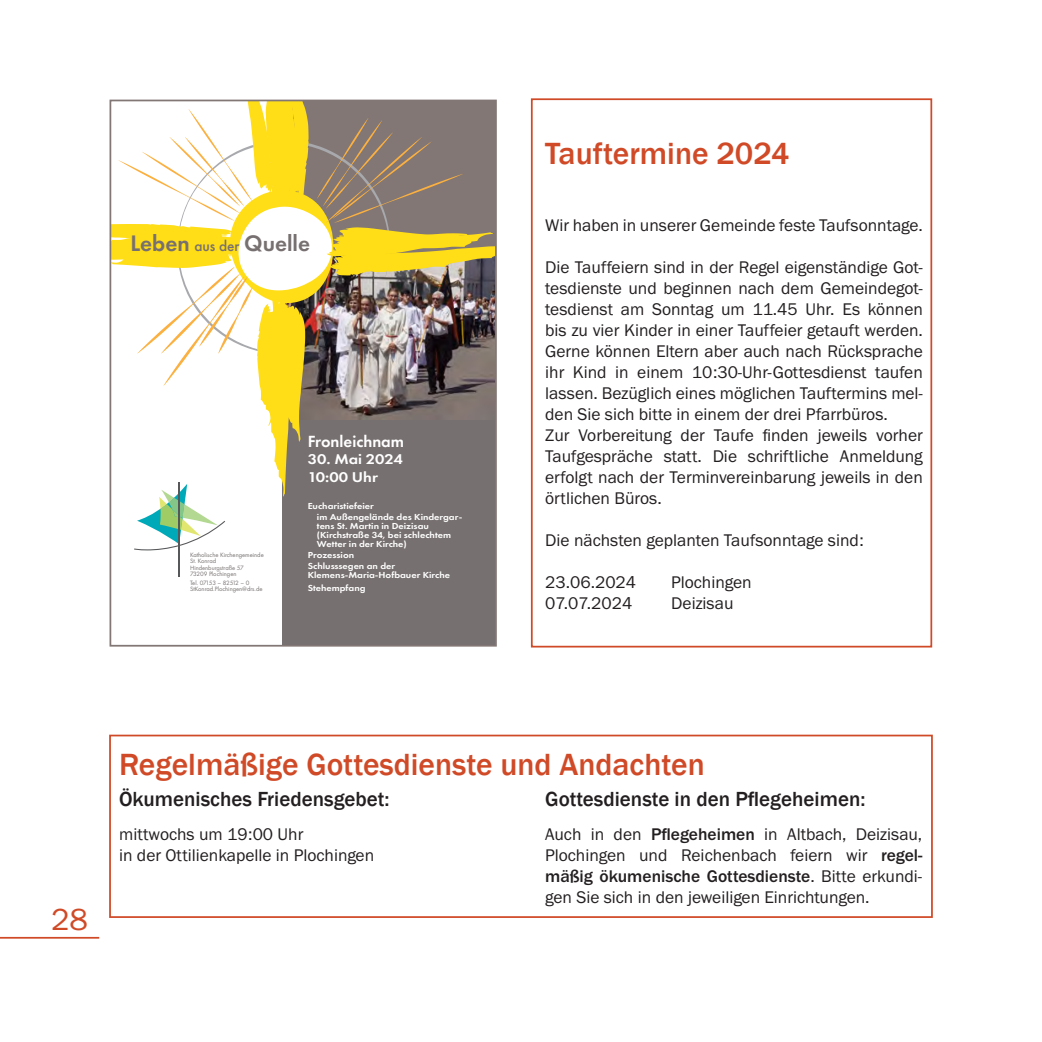
<style>
.page{position:relative;width:1042px;height:1042px;background:#fff}
.page>*{position:absolute;margin:0;border:0;box-sizing:border-box;transform-origin:0 0}
.t1{font:500 31.5px "Franklin Gothic";color:#d04a27}
.t2{font:31.5px "Franklin Gothic URW Boo";color:#d04a27}
.t3{font:600 23.28px "Futura PT";color:#777070}
.t4{font:500 21px "Franklin Gothic";color:#231f20}
.t5{font:17.5px/21px "Franklin Gothic URW Boo";color:#231f20}
.t6{font:500 17.5px "Franklin Gothic URW";color:#231f20}
.t7{font:600 16.8px "Futura PT";color:#fff}
.t8{font:600 14.7px/17.7px "Futura PT";color:#fff;scale:1.12 1}
.t9{font:600 9.1px/10.8px "Futura PT";color:#fff;scale:1.12 1}
.t10{font:6.48px/6.5px "Futura PT";color:#777070}
.s1{font-weight:500;font-size:15.58px}
.s2{font-family:"Franklin Gothic URW";font-weight:500}
.s3{font-family:"Franklin Gothic URW Boo";font-weight:400}
</style>
<div class="page">
<hr style="left:0;top:937px;width:99px;height:1px;background:#d04a27">
<div style="left:531px;top:98px;width:401px;height:549px;border:2px solid #d04a27"></div>
<div style="left:109px;top:734px;width:824px;height:184px;border:2px solid #d04a27"></div>
<div style="left:283px;top:419px;width:213px;height:227px;background:#777070"></div>
<svg style="left:112px;top:103px;width:382px;height:447px"></svg>
<hr style="left:179px;top:482px;width:1px;height:94px;background:#57585a">
<div style="left:109px;top:100px;width:388px;height:546px;border:2px solid #827775"></div>
<h2 class="t3" style="left:130px;top:229px;width:181px">Leben <span class="s1">aus der</span> Quelle</h2>
<p class="t10" style="left:190px;top:551px;width:75px">Katholische Kirchengemeinde<br>St. Konrad<br>Hindenburgstraße 57<br>73209 Plochingen</p>
<p class="t10" style="left:190px;top:579px;width:74px">Tel. 07153 – 82512 – 0<br>StKonrad.Plochingen@drs.de</p>
<p class="t7" style="left:308px;top:430px;width:98px">Fronleichnam</p>
<p class="t8" style="left:308px;top:450px;width:86px">30. Mai 2024<br>10:00 Uhr</p>
<p class="t9" style="left:317px;top:501px;width:132px;text-indent:-9px">Eucharistiefeier<br>im Außengelände des Kindergar-</p>
<p class="t9" style="left:317px;top:521px;width:121px;line-height:9.1px">tens St. Martin in Deizisau (Kirchstraße 34, bei schlechtem<br>Wetter in der Kirche)</p>
<p class="t9" style="left:308px;top:550px;width:79px">Prozession<br>Schlusssegen an der</p>
<p class="t9" style="left:308px;top:569px;width:128px;line-height:12.8px">Klemens-Maria-Hofbauer Kirche<br>Stehempfang</p>
<h1 class="t1" style="left:545px;top:133px;width:246px">Tauftermine 2024</h1>
<p class="t5" style="left:545px;top:214px;width:379px">Wir haben in unserer Gemeinde feste Taufsonntage.</p>
<p class="t5" style="left:545px;top:256px;width:379px">Die Tauffeiern sind in der Regel eigenständige Got&shy;tesdienste und beginnen nach dem Gemeindegot&shy;tesdienst am Sonntag um 11.45 Uhr. Es können bis zu vier Kinder in einer Tauffeier getauft werden.<br>Gerne können Eltern aber auch nach Rücksprache ihr Kind in einem 10:30-Uhr-Gottesdienst taufen lassen. Bezüglich eines möglichen Tauftermins mel&shy;den Sie sich bitte in einem der drei Pfarrbüros.<br>Zur Vorbereitung der Taufe finden jeweils vorher Taufgespräche statt. Die schriftliche Anmeldung erfolgt nach der Terminvereinbarung jeweils in den örtlichen Büros.</p>
<p class="t5" style="left:545px;top:529px;width:320px">Die nächsten geplanten Taufsonntage sind:</p>
<p class="t5" style="left:545px;top:571px;width:92px">23.06.2024</p>
<p class="t5" style="left:671px;top:571px;width:82px">Plochingen</p>
<p class="t5" style="left:545px;top:592px;width:89px">07.07.2024</p>
<p class="t5" style="left:671px;top:592px;width:64px">Deizisau</p>
<h1 class="t2" style="left:51px;top:900px;width:38px">28</h1>
<h1 class="t1" style="left:119px;top:745px;width:587px">Regelmäßige Gottesdienste und Andachten</h1>
<p class="t4" style="left:119px;top:786px;width:272px">Ökumenisches Friedensgebet:</p>
<p class="t5" style="left:119px;top:823px;width:257px">mittwochs um 19:00 Uhr<br>in der Ottilienkapelle in Plochingen</p>
<p class="t4" style="left:545px;top:786px;width:322px">Gottesdienste in den Pflegeheimen:</p>
<p class="t5" style="left:545px;top:823px;width:379px">Auch in den <span class="s2">Pflegeheimen</span> in Altbach, Deizisau,<br>Plochingen und Reichenbach feiern wir <span class="s2">regel-</span></p>
<p class="t6" style="left:545px;top:865px;width:379px">mäßig ökumenische Gottesdienste<span class="s3">. Bitte erkundi-</span></p>
<p class="t5" style="left:545px;top:886px;width:326px">gen Sie sich in den jeweiligen Einrichtungen.</p>
</div>
